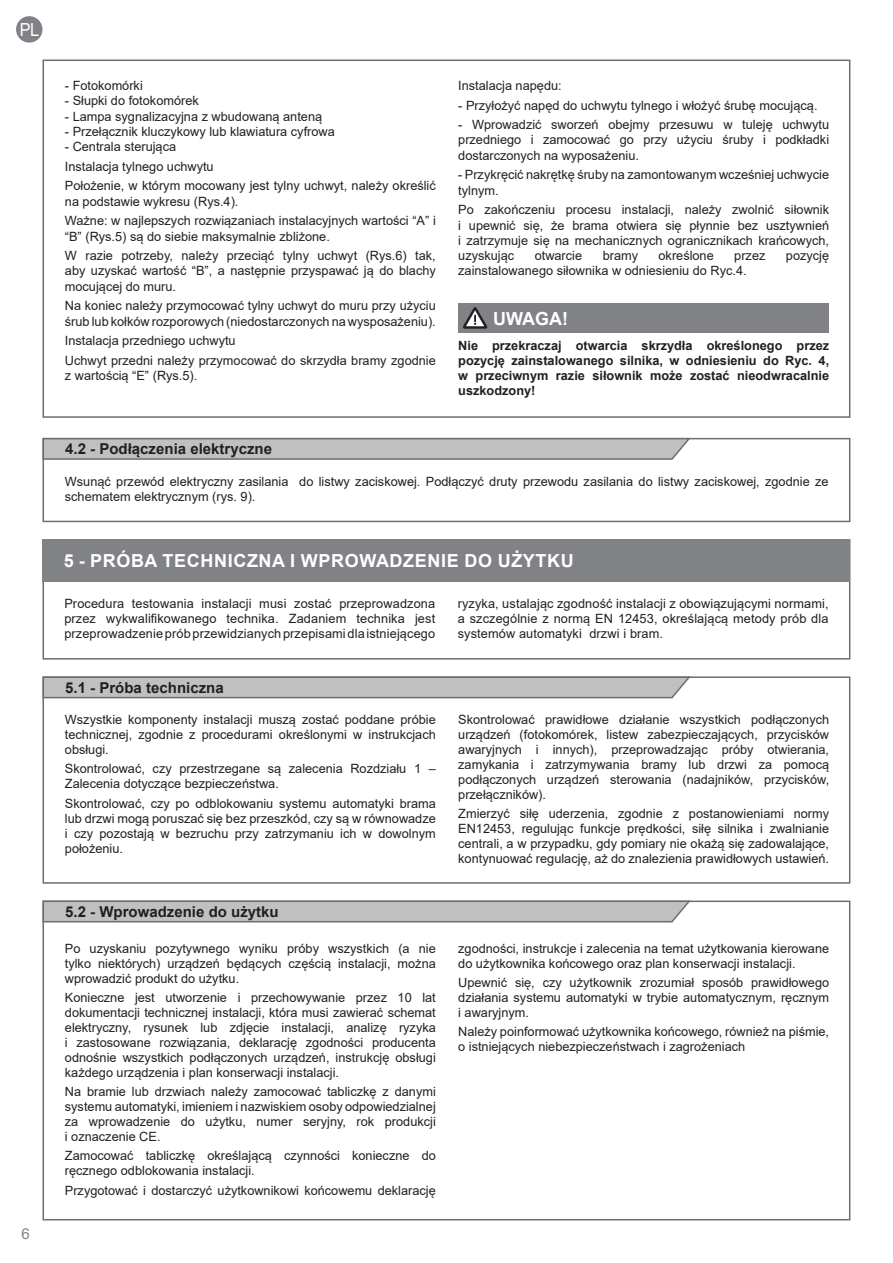
<style>
.page{position:relative;width:893px;height:1263px;background:#fff}
.page>*{position:absolute;margin:0;border:0;box-sizing:border-box;transform-origin:0 0}
.t1{font:700 18px "Arial";letter-spacing:.035em;color:#fff}
.t2{font:18px "Arial";color:#fff;scale:.9 1}
.t3{font:700 15px "Arial";color:#231f20}
.t4{font:15px "Arial";color:#808285}
.t5{font:12.75px/15px "Arial";color:#231f20;text-align:justify}
.t6{font:700 12.75px/15px "Arial";color:#231f20;text-align:justify}
</style>
<div class="page">
<div style="left:16px;top:16px;width:27px;height:27px;background:#808285;border-radius:50%"></div>
<div style="left:43px;top:60px;width:807px;height:358px;border:2px solid #6c6d70"></div>
<div style="left:43px;top:438px;width:807px;height:84px;border:2px solid #6c6d70"></div>
<svg style="left:42px;top:437px;width:650px;height:23px;background:#b8b8b8"></svg>
<div style="left:458px;top:303px;width:371px;height:30px;background:#808285"></div>
<svg style="left:463px;top:307px;width:24px;height:22px"></svg>
<div style="left:43px;top:539px;width:807px;height:120px;border:2px solid #6c6d70"></div>
<div style="left:43px;top:676px;width:807px;height:208px;border:2px solid #6c6d70"></div>
<div style="left:43px;top:539px;width:807px;height:43px;background:#808285"></div>
<svg style="left:42px;top:676px;width:650px;height:23px;background:#b7b7b7"></svg>
<svg style="left:42px;top:900px;width:650px;height:23px;background:#b7b7b7"></svg>
<h1 class="t2" style="left:20px;top:17px;width:23px">PL</h1>
<p class="t4" style="left:21px;top:1223px;width:10px">6</p>
<p class="t5" style="left:65px;top:78px;width:79px">- Fotokomórki</p>
<p class="t5" style="left:65px;top:93px;width:135px">- Słupki do fotokomórek</p>
<p class="t5" style="left:65px;top:109px;width:259px">- Lampa sygnalizacyjna z wbudowaną anteną</p>
<p class="t5" style="left:65px;top:124px;width:271px">- Przełącznik kluczykowy lub klawiatura cyfrowa</p>
<p class="t5" style="left:65px;top:139px;width:113px">- Centrala sterująca</p>
<p class="t5" style="left:65px;top:159px;width:150px">Instalacja tylnego uchwytu</p>
<p class="t5" style="left:65px;top:178px;width:372px">Położenie, w którym mocowany jest tylny uchwyt, należy określić na podstawie wykresu (Rys.4).</p>
<p class="t5" style="left:65px;top:213px;width:372px">Ważne: w najlepszych rozwiązaniach instalacyjnych wartości “A” i “B” (Rys.5) są do siebie maksymalnie zbliżone.</p>
<p class="t5" style="left:65px;top:248px;width:372px">W razie potrzeby, należy przeciąć tylny uchwyt (Rys.6) tak, aby uzyskać wartość “B”, a następnie przyspawać ją do blachy mocującej do muru.</p>
<p class="t5" style="left:65px;top:298px;width:372px">Na koniec należy przymocować tylny uchwyt do muru przy użyciu śrub lub kołków rozporowych (niedostarczonych na wysposażeniu).</p>
<p class="t5" style="left:65px;top:333px;width:172px">Instalacja przedniego uchwytu</p>
<p class="t5" style="left:65px;top:352px;width:372px">Uchwyt przedni należy przymocować do skrzydła bramy zgodnie z wartością “E” (Rys.5).</p>
<p class="t3" style="left:65px;top:438px;width:208px">4.2 - Podłączenia elektryczne</p>
<p class="t5" style="left:458px;top:78px;width:105px">Instalacja napędu:</p>
<p class="t5" style="left:458px;top:98px;width:361px">- Przyłożyć napęd do uchwytu tylnego i włożyć śrubę mocującą.</p>
<p class="t5" style="left:458px;top:117px;width:372px">- Wprowadzić sworzeń obejmy przesuwu w tuleję uchwytu przedniego i zamocować go przy użyciu śruby i podkładki dostarczonych na wyposażeniu.</p>
<p class="t5" style="left:458px;top:167px;width:372px">- Przykręcić nakrętkę śruby na zamontowanym wcześniej uchwycie tylnym.</p>
<p class="t5" style="left:458px;top:202px;width:372px">Po zakończeniu procesu instalacji, należy zwolnić siłownik i upewnić się, że brama otwiera się płynnie bez usztywnień i zatrzymuje się na mechanicznych ogranicznikach krańcowych, uzyskując</p>
<p class="t5" style="left:535px;top:248px;width:49px">otwarcie</p>
<p class="t5" style="left:603px;top:248px;width:37px">bramy</p>
<p class="t5" style="left:659px;top:248px;width:57px">określone</p>
<p class="t5" style="left:734px;top:248px;width:33px">przez</p>
<p class="t5" style="left:786px;top:248px;width:45px">pozycję</p>
<p class="t5" style="left:458px;top:263px;width:290px">zainstalowanego siłownika w odniesieniu do Ryc.4.</p>
<p class="t1" style="left:493px;top:305px;width:76px">UWAGA!</p>
<p class="t6" style="left:458px;top:338px;width:372px">Nie przekraczaj otwarcia skrzydła określonego przez pozycję zainstalowanego silnika, w odniesieniu do Ryc. 4, w przeciwnym razie siłownik może zostać nieodwracalnie uszkodzony!</p>
<p class="t5" style="left:65px;top:474px;width:765px">Wsunąć przewód elektryczny zasilania do listwy zaciskowej. Podłączyć druty przewodu zasilania do listwy zaciskowej, zgodnie ze schematem elektrycznym (rys. 9).</p>
<p class="t1" style="left:64px;top:548px;width:512px">5 - PRÓBA TECHNICZNA I WPROWADZENIE DO UŻYTKU</p>
<p class="t5" style="left:64px;top:596px;width:372px">Procedura testowania instalacji musi zostać przeprowadzona przez wykwalifikowanego technika. Zadaniem technika jest przeprowadzenie prób przewidzianych przepisami dla istniejącego</p>
<p class="t5" style="left:458px;top:596px;width:372px">ryzyka, ustalając zgodność instalacji z obowiązującymi normami, a szczególnie z normą EN 12453, określającą metody prób dla systemów automatyki drzwi i bram.</p>
<p class="t3" style="left:65px;top:677px;width:160px">5.1 - Próba techniczna</p>
<p class="t5" style="left:65px;top:712px;width:372px">Wszystkie komponenty instalacji muszą zostać poddane próbie technicznej, zgodnie z procedurami określonymi w instrukcjach obsługi.</p>
<p class="t5" style="left:65px;top:761px;width:372px">Skontrolować, czy przestrzegane są zalecenia Rozdziału 1 –<br>Zalecenia dotyczące bezpieczeństwa.</p>
<p class="t5" style="left:65px;top:796px;width:372px">Skontrolować, czy po odblokowaniu systemu automatyki brama lub drzwi mogą poruszać się bez przeszkód, czy są w równowadze i czy pozostają w bezruchu przy zatrzymaniu ich w dowolnym położeniu.</p>
<p class="t3" style="left:65px;top:901px;width:215px">5.2 - Wprowadzenie do użytku</p>
<p class="t5" style="left:65px;top:941px;width:372px">Po uzyskaniu pozytywnego wyniku próby wszystkich (a nie tylko niektórych) urządzeń będących częścią instalacji, można wprowadzić produkt do użytku.</p>
<p class="t5" style="left:65px;top:990px;width:372px">Konieczne jest utworzenie i przechowywanie przez 10 lat dokumentacji technicznej instalacji, która musi zawierać schemat elektryczny, rysunek lub zdjęcie instalacji, analizę ryzyka i zastosowane rozwiązania, deklarację zgodności producenta odnośnie wszystkich podłączonych urządzeń, instrukcję obsługi każdego urządzenia i plan konserwacji instalacji.</p>
<p class="t5" style="left:65px;top:1084px;width:372px">Na bramie lub drzwiach należy zamocować tabliczkę z danymi systemu automatyki, imieniem i nazwiskiem osoby odpowiedzialnej za wprowadzenie do użytku, numer seryjny, rok produkcji i oznaczenie CE.</p>
<p class="t5" style="left:65px;top:1148px;width:372px">Zamocować tabliczkę określającą czynności konieczne do ręcznego odblokowania instalacji.</p>
<p class="t5" style="left:65px;top:1183px;width:372px">Przygotować i dostarczyć użytkownikowi końcowemu deklarację</p>
<p class="t5" style="left:458px;top:712px;width:372px">Skontrolować prawidłowe działanie wszystkich podłączonych urządzeń (fotokomórek, listew zabezpieczających, przycisków awaryjnych i innych), przeprowadzając próby otwierania, zamykania i zatrzymywania bramy lub drzwi za pomocą podłączonych urządzeń sterowania (nadajników, przycisków, przełączników).</p>
<p class="t5" style="left:458px;top:806px;width:372px">Zmierzyć siłę uderzenia, zgodnie z postanowieniami normy EN12453, regulując funkcje prędkości, siłę silnika i zwalnianie centrali, a w przypadku, gdy pomiary nie okażą się zadowalające, kontynuować regulację, aż do znalezienia prawidłowych ustawień.</p>
<p class="t5" style="left:458px;top:941px;width:372px">zgodności, instrukcje i zalecenia na temat użytkowania kierowane do użytkownika końcowego oraz plan konserwacji instalacji.</p>
<p class="t5" style="left:458px;top:975px;width:372px">Upewnić się, czy użytkownik zrozumiał sposób prawidłowego działania systemu automatyki w trybie automatycznym, ręcznym i awaryjnym.</p>
<p class="t5" style="left:458px;top:1024px;width:372px">Należy poinformować użytkownika końcowego, również na piśmie, o istniejących niebezpieczeństwach i zagrożeniach</p>
</div>
